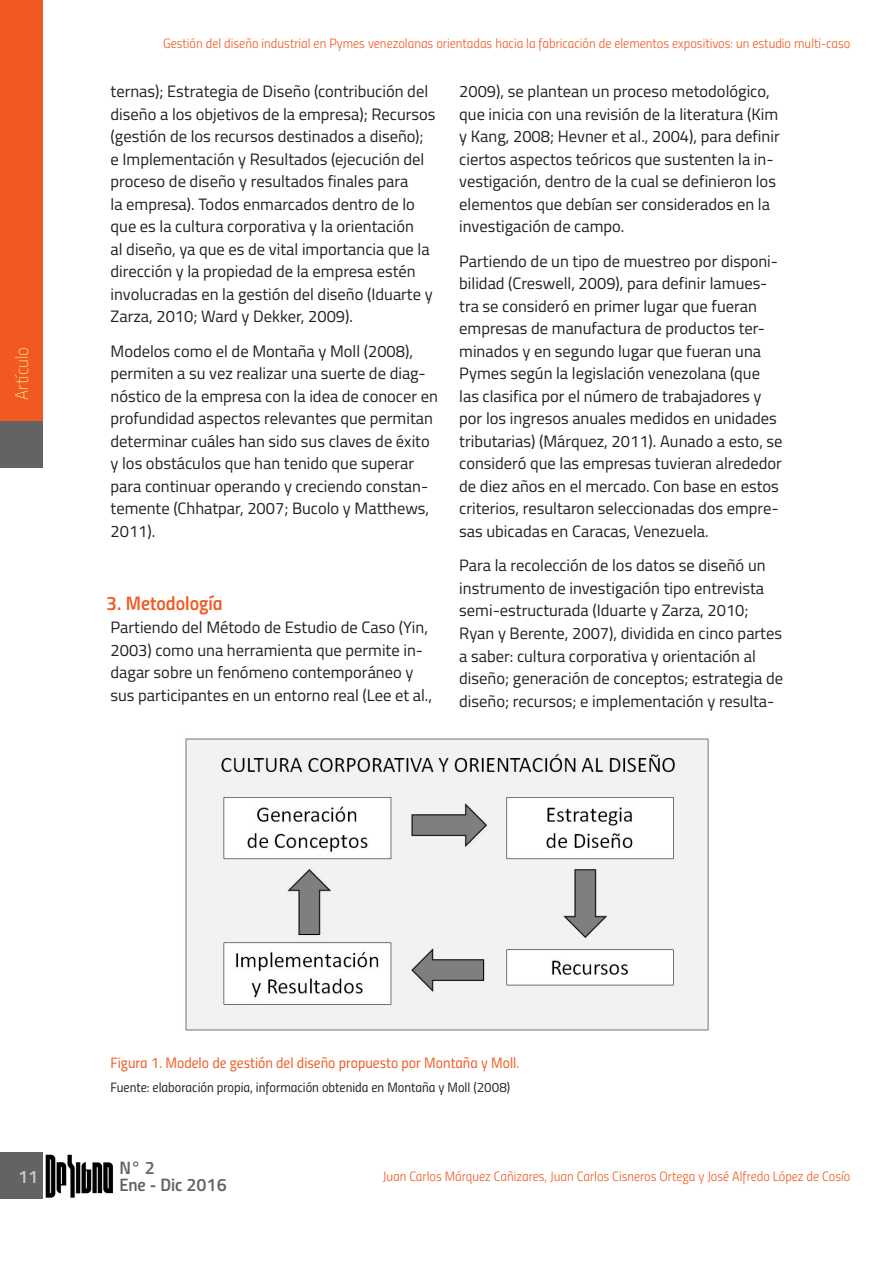
<style>
.page{position:relative;width:893px;height:1263px;background:#fff}
.page>*{position:absolute;margin:0;border:0;box-sizing:border-box;transform-origin:0 0}
.Subtitulos{font:19.5px "Titillium Semibold Upright";color:#f15921}
.t1{font:18px/16.5px "Titillium Semibold Upright";color:#636366}
.t2{font:18px "Titillium Thin Upright";color:#fff7a4}
.t3{font:18px "Titillium Semibold Upright";color:#c7c8ca}
.Cuerpo{font:16.5px/22.5px "Titillium";color:#231f20}
.figura{font:15px "Titillium Regular Upright";color:#f15921}
.t4{font:13.5px "Titillium Light Upright";color:#f15921}
.fuente{font:13.5px "Titillium Regular Upright";color:#231f20}
</style>
<div class="page">
<div style="left:0;top:0;width:43px;height:421px;background:#f15921"></div>
<div style="left:0;top:421px;width:43px;height:47px;background:#636366"></div>
<div style="left:0;top:1152px;width:43px;height:47px;background:#636366"></div>
<img style="left:45px;top:1154px;width:68px;height:44px">
<img style="left:185px;top:738px;width:524px;height:293px">
<p class="t2" style="left:9px;top:400px;width:54px;rotate:-90deg">Artículo</p>
<p class="t4" style="left:163px;top:34px;width:689px">Gestión del diseño industrial en Pymes venezolanas orientadas hacia la fabricación de elementos expositivos: un estudio multi-caso</p>
<p class="Cuerpo" style="left:111px;top:80px;width:326px">ternas); Estrategia de Diseño (contribución del diseño a los objetivos de la empresa); Recursos (gestión de los recursos destinados a diseño); e Implementación y Resultados (ejecución del proceso de diseño y resultados finales para<br>la empresa). Todos enmarcados dentro de lo que es la cultura corporativa y la orientación<br>al diseño, ya que es de vital importancia que la dirección y la propiedad de la empresa estén involucradas en la gestión del diseño (Iduarte y Zarza, 2010; Ward y Dekker, 2009).</p>
<p class="Cuerpo" style="left:111px;top:339px;width:329px">Modelos como el de Montaña y Moll (2008), permiten a su vez realizar una suerte de diag&shy;nóstico de la empresa con la idea de conocer en profundidad aspectos relevantes que permitan determinar cuáles han sido sus claves de éxito y los obstáculos que han tenido que superar para continuar operando y creciendo constan&shy;temente (Chhatpar, 2007; Bucolo y Matthews, 2011).</p>
<p class="Subtitulos" style="left:106px;top:589px;width:118px">3. Metodología</p>
<p class="Cuerpo" style="left:111px;top:615px;width:323px">Partiendo del Método de Estudio de Caso (Yin, 2003) como una herramienta que permite in&shy;dagar sobre un fenómeno contemporáneo y sus participantes en un entorno real (Lee et al.,</p>
<p class="Cuerpo" style="left:459px;top:80px;width:322px">2009), se plantean un proceso metodológico, que inicia con una revisión de la literatura (Kim y Kang, 2008; Hevner et al., 2004), para definir ciertos aspectos teóricos que sustenten la in&shy;vestigación, dentro de la cual se definieron los elementos que debían ser considerados en la investigación de campo.</p>
<p class="Cuerpo" style="left:459px;top:249px;width:325px">Partiendo de un tipo de muestreo por disponi&shy;bilidad (Creswell, 2009), para definir lamues&shy;tra se consideró en primer lugar que fueran empresas de manufactura de productos ter&shy;minados y en segundo lugar que fueran una Pymes según la legislación venezolana (que las clasifica por el número de trabajadores y por los ingresos anuales medidos en unidades tributarias) (Márquez, 2011). Aunado a esto, se consideró que las empresas tuvieran alrededor de diez años en el mercado. Con base en estos criterios, resultaron seleccionadas dos empre&shy;sas ubicadas en Caracas, Venezuela.</p>
<p class="Cuerpo" style="left:459px;top:554px;width:325px">Para la recolección de los datos se diseñó un instrumento de investigación tipo entrevista semi-estructurada (Iduarte y Zarza, 2010; Ryan y Berente, 2007), dividida en cinco partes a saber: cultura corporativa y orientación al diseño; generación de conceptos; estrategia de diseño; recursos; e implementación y resulta-</p>
<p class="t3" style="left:18px;top:1162px;width:22px">11</p>
<p class="figura" style="left:111px;top:1051px;width:410px">Figura 1. Modelo de gestión del diseño propuesto por Montaña y Moll.</p>
<p class="fuente" style="left:111px;top:1077px;width:401px">Fuente: elaboración propia, información obtenida en Montaña y Moll (2008)</p>
<p class="t1" style="left:119px;top:1159px;width:109px">N° 2<br>Ene - Dic 2016</p>
<p class="t4" style="left:383px;top:1166px;width:469px">Juan Carlos Márquez Cañizares, Juan Carlos Cisneros Ortega y José Alfredo López de Cosío</p>
</div>
